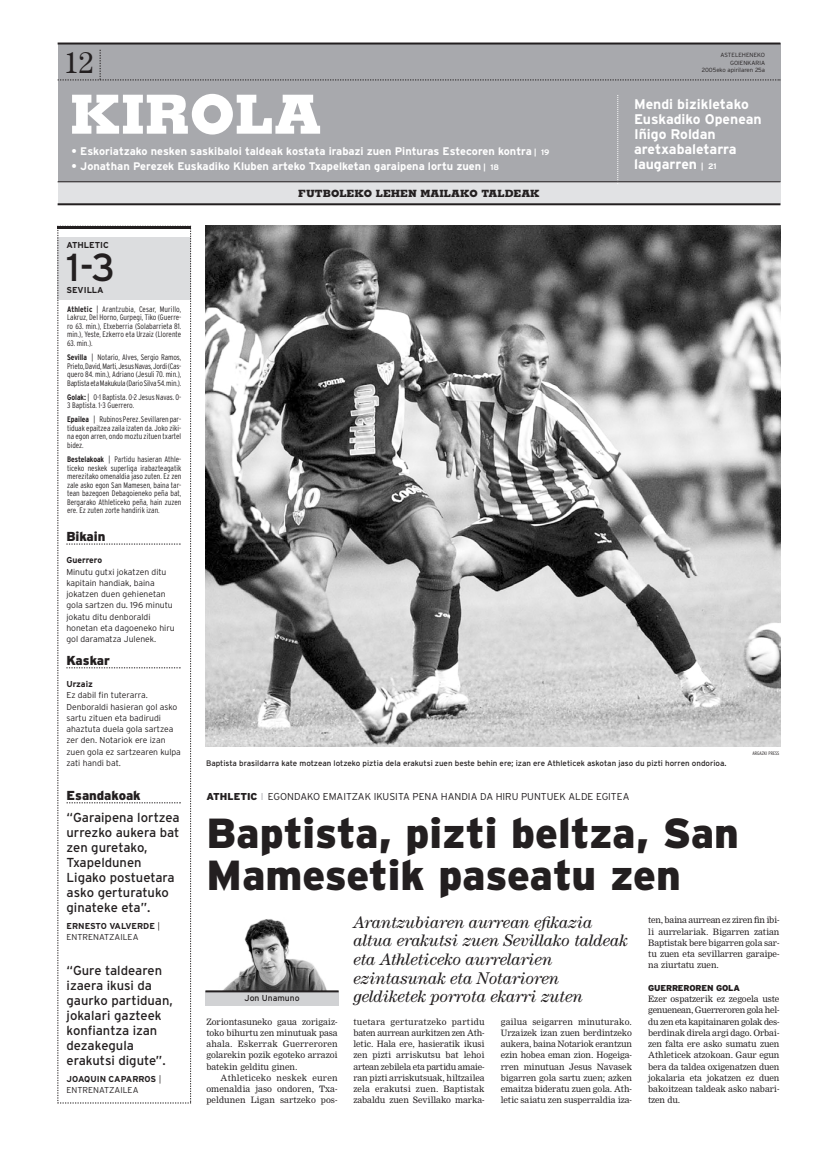
<style>
.page{position:relative;width:821px;height:1162px;background:#fff}
.page>*{position:absolute;margin:0;border:0;box-sizing:border-box;transform-origin:0 0}
.t1{font:800 54px "Memphis";color:#fff}
.t2{font:900 42px/42px "Interstate";color:#231f20}
.t3{font:39px "Interstate";color:#231f20}
.t4{font:30px "Century";color:#231f20}
.t5{font:italic 17px/18.7px "Century";letter-spacing:-.01em;color:#231f20}
.t6{font:700 14px/15px "Interstate";color:#fff}
.t7{font:13px/15px "Interstate";color:#231f20}
.t8{font:900 13px "Interstate";color:#231f20}
.t9{font:700 11px "Interstate";color:#fff}
.t10{font:300 10px "Interstate";color:#231f20}
.t11{font:800 10px "Memphis";color:#231f20}
.t12{font:8.6px/11.2px "M Nimrod";letter-spacing:-.01em;color:#231f20;text-align:justify}
.t13{font:300 8.6px/11.2px "Interstate";color:#231f20}
.t14{font:700 8.6px/11.2px "Interstate";color:#231f20}
.t15{font:8.6px "M Nimrod";letter-spacing:.02em;color:#231f20}
.t16{font:8.6px "M Nimrod";letter-spacing:.01em;color:#231f20}
.t17{font:8.6px "M Nimrod";letter-spacing:.03em;color:#231f20}
.t18{font:8.6px "Interstate";color:#231f20}
.t19{font:300 condensed 8px/8.5px "Interstate";color:#231f20;text-align:justify}
.t20{font:8px "Interstate";color:#231f20}
.t21{font:300 6px/7.2px "Interstate";color:#231f20;text-align:right}
.t22{font:300 condensed 5px "Interstate";color:#231f20}
.s1{font-size:8px}
.s2{font-weight:700}
.s3{font-weight:900}
.s4{font-weight:300}
.s5{color:#a8a9ad}
.s6{font-family:"Interstate";font-weight:900}
</style>
<div class="page">
<div style="left:58px;top:182px;width:722px;height:22px;background:#e1e2e4"></div>
<hr style="left:58px;top:203px;width:722px;height:2px;background:#231f20">
<div style="left:58px;top:44px;width:722px;height:138px;background:#a8a9ad"></div>
<svg style="left:618px;top:95px;width:1px;height:87px"></svg>
<svg style="left:58px;top:50px;width:722px;height:31px"></svg>
<hr style="left:58px;top:43px;width:722px;height:2px;background:#231f20">
<hr style="left:58px;top:182px;width:722px;height:1px;background:#231f20">
<img style="left:205px;top:226px;width:575px;height:520px">
<img style="left:223px;top:919px;width:104px;height:71px">
<div style="left:205px;top:991px;width:134px;height:15px;background:#d1d2d4"></div>
<hr style="left:205px;top:990px;width:134px;height:2px;background:#231f20">
<svg style="left:58px;top:229px;width:133px;height:875px"></svg>
<hr style="left:58px;top:226px;width:133px;height:3px;background:#231f20">
<p class="t4" style="left:64px;top:52px;width:31px">12</p>
<p class="t21" style="left:702px;top:52px;width:65px">ASTELEHENEKO<br>GOIENKARIA<br>2005eko apirilaren 25a</p>
<p class="t1" style="left:70px;top:95px;width:253px">KIROLA</p>
<p class="t6" style="left:634px;top:98px;width:129px">Mendi bizikletako<br>Euskadiko Openean<br>Iñigo Roldan aretxabaletarra laugarren <span class="s1">| 21</span></p>
<p class="t9" style="left:72px;top:147px;width:479px">• Eskoriatzako nesken saskibaloi taldeak kostata irabazi zuen Pinturas Estecoren kontra <span class="s1">| 19</span></p>
<p class="t9" style="left:72px;top:162px;width:429px">• Jonathan Perezek Euskadiko Kluben arteko Txapelketan garaipena lortu zuen <span class="s1">| 18</span></p>
<p class="t14" style="left:66px;top:240px;width:44px">ATHLETIC</p>
<p class="t3" style="left:66px;top:253px;width:51px">1-3</p>
<p class="t14" style="left:66px;top:285px;width:39px">SEVILLA</p>
<p class="t19" style="left:67px;top:306px;width:116px"><span class="s2">Athletic</span> | Arantzubia, Cesar, Murillo, Lakruz, Del Horno, Gurpegi, Tiko (Guerre&shy;ro 63. min.), Etxeberria (Solabarrieta 81. min.), Yeste, Ezkerro eta Urzaiz (Llorente</p>
<p class="t19" style="left:67px;top:337px;width:116px;line-height:14.2px">63. min.).<br><span class="s2">Sevilla</span> | Notario, Alves, Sergio Ramos,</p>
<p class="t19" style="left:67px;top:362px;width:116px">Prieto, David, Marti, Jesus Navas, Jordi (Cas&shy;quero 84. min.), Adriano (Jesuli 70. min.), Baptista eta Makukula (Dario Silva 54. min.).</p>
<p class="t19" style="left:67px;top:393px;width:116px"><span class="s2">Golak:</span> | 0-1 Baptista. 0-2 Jesus Navas. 0-<br>3 Baptista. 1-3 Guerrero.</p>
<p class="t19" style="left:67px;top:416px;width:116px"><span class="s2">Epailea</span> | Rubinos Perez. Sevillaren par&shy;tiduak epaitzea zaila izaten da. Joko ziki&shy;na egon arren, ondo moztu zituen txartel bidez.</p>
<p class="t19" style="left:67px;top:456px;width:116px"><span class="s2">Bestelakoak</span> | Partidu hasieran Athle&shy;ticeko neskek superliga irabazteagatik merezitako omenaldia jaso zuten. Ez zen zale asko egon San Mamesen, baina tar&shy;tean bazegoen Debagoieneko peña bat, Bergarako Athleticeko peña, hain zuzen ere. Ez zuten zorte handirik izan.</p>
<p class="t8" style="left:66px;top:532px;width:41px">Bikain</p>
<p class="t13" style="left:66px;top:555px;width:110px"><span class="s2">Guerrero<br></span>Minutu gutxi jokatzen ditu kapitain handiak, baina jokatzen duen gehienetan gola sartzen du. 196 minutu jokatu ditu denboraldi honetan eta dagoeneko hiru gol daramatza Julenek.</p>
<p class="t8" style="left:66px;top:655px;width:45px">Kaskar</p>
<p class="t13" style="left:66px;top:679px;width:116px"><span class="s2">Urzaiz<br></span>Ez dabil fin tuterarra.<br>Denboraldi hasieran gol asko sartu zituen eta badirudi ahaztuta duela gola sartzea zer den. Notariok ere izan zuen gola ez sartzearen kulpa zati handi bat.</p>
<p class="t7" style="left:67px;top:785px;width:115px;line-height:22.5px"><span class="s3">Esandakoak </span>“Garaipena lortzea</p>
<p class="t7" style="left:67px;top:826px;width:114px">urrezko aukera bat zen guretako,<br>Txapeldunen<br>Ligako postuetara asko gerturatuko ginateke eta”.</p>
<p class="t14" style="left:67px;top:921px;width:95px">ERNESTO VALVERDE <span class="s4">|<br>ENTRENATZAILEA</span></p>
<p class="t7" style="left:67px;top:964px;width:108px">“Gure taldearen izaera ikusi da gaurko partiduan, jokalari gazteek konfiantza izan dezakegula erakutsi digute”.</p>
<p class="t14" style="left:67px;top:1074px;width:96px">JOAQUIN CAPARROS <span class="s4">|<br>ENTRENATZAILEA</span></p>
<p class="t11" style="left:298px;top:189px;width:243px">FUTBOLEKO LEHEN MAILAKO TALDEAK</p>
<p class="t20" style="left:206px;top:760px;width:522px">Baptista brasildarra kate motzean lotzeko piztia dela erakutsi zuen beste behin ere; izan ere Athleticek askotan jaso du pizti horren ondorioa.</p>
<p class="t10" style="left:207px;top:793px;width:424px"><span class="s3">ATHLETIC</span> <span class="s5">I</span> EGONDAKO EMAITZAK IKUSITA PENA HANDIA DA HIRU PUNTUEK ALDE EGITEA</p>
<p class="t2" style="left:207px;top:816px;width:534px">Baptista, pizti beltza, San<br>Mamesetik paseatu zen</p>
<p class="t22" style="left:752px;top:751px;width:29px">ARGAZKI PRESS</p>
<p class="t18" style="left:244px;top:995px;width:57px">Jon Unamuno</p>
<p class="t12" style="left:206px;top:1016px;width:133px">Zoriontasuneko gaua zorigaiz-</p>
<p class="t12" style="left:206px;top:1027px;width:133px">toko bihurtu zen minutuak pasa</p>
<p class="t15" style="left:206px;top:1040px;width:133px">ahala. Eskerrak Guerreroren</p>
<p class="t12" style="left:206px;top:1050px;width:133px">golarekin pozik egoteko arrazoi</p>
<p class="t12" style="left:206px;top:1061px;width:93px">batekin gelditu ginen.</p>
<p class="t17" style="left:221px;top:1074px;width:119px">Athleticeko neskek euren</p>
<p class="t12" style="left:206px;top:1084px;width:133px">omenaldia jaso ondoren, Txa-</p>
<p class="t16" style="left:206px;top:1096px;width:133px">peldunen Ligan sartzeko pos-</p>
<p class="t5" style="left:353px;top:914px;width:276px">Arantzubiaren aurrean efikazia altua erakutsi zuen Sevillako taldeak eta Athleticeko aurrelarien ezintasunak eta Notarioren geldiketek porrota ekarri zuten</p>
<p class="t12" style="left:353px;top:1016px;width:133px">tuetara gerturatzeko partidu baten aurrean aurkitzen zen Ath&shy;letic. Hala ere, hasieratik ikusi zen pizti arriskutsu bat lehoi artean zebilela eta partidu amaie&shy;ran pizti arriskutsuak, hiltzailea zela erakutsi zuen. Baptistak zabaldu zuen Sevillako marka-</p>
<p class="t12" style="left:501px;top:1016px;width:133px">gailua seigarren minuturako.<br>Urzaizek izan zuen berdintzeko aukera, baina Notariok erantzun ezin hobea eman zion. Hogeiga&shy;rren minutuan Jesus Navasek bigarren gola sartu zuen; azken emaitza bideratu zuen gola. Ath&shy;letic saiatu zen susperraldia iza-</p>
<p class="t12" style="left:648px;top:915px;width:133px">ten, baina aurrean ez ziren fin ibi&shy;li aurrelariak. Bigarren zatian Baptistak bere bigarren gola sar&shy;tu zuen eta sevillarren garaipe&shy;na ziurtatu zuen.</p>
<p class="t12" style="left:648px;top:982px;width:133px;text-align:left"><span class="s6">GUERREROREN GOLA<br></span>Ezer ospatzerik ez zegoela uste genuenean, Guerreroren gola hel&shy;du zen eta kapitainaren golak des&shy;berdinak direla argi dago. Orbai&shy;zen falta ere asko sumatu zuen<br>Athleticek atzokoan. Gaur egun bera da taldea oxigenatzen duen jokalaria eta jokatzen ez duen bakoitzean taldeak asko nabari&shy;tzen du.</p>
</div>
